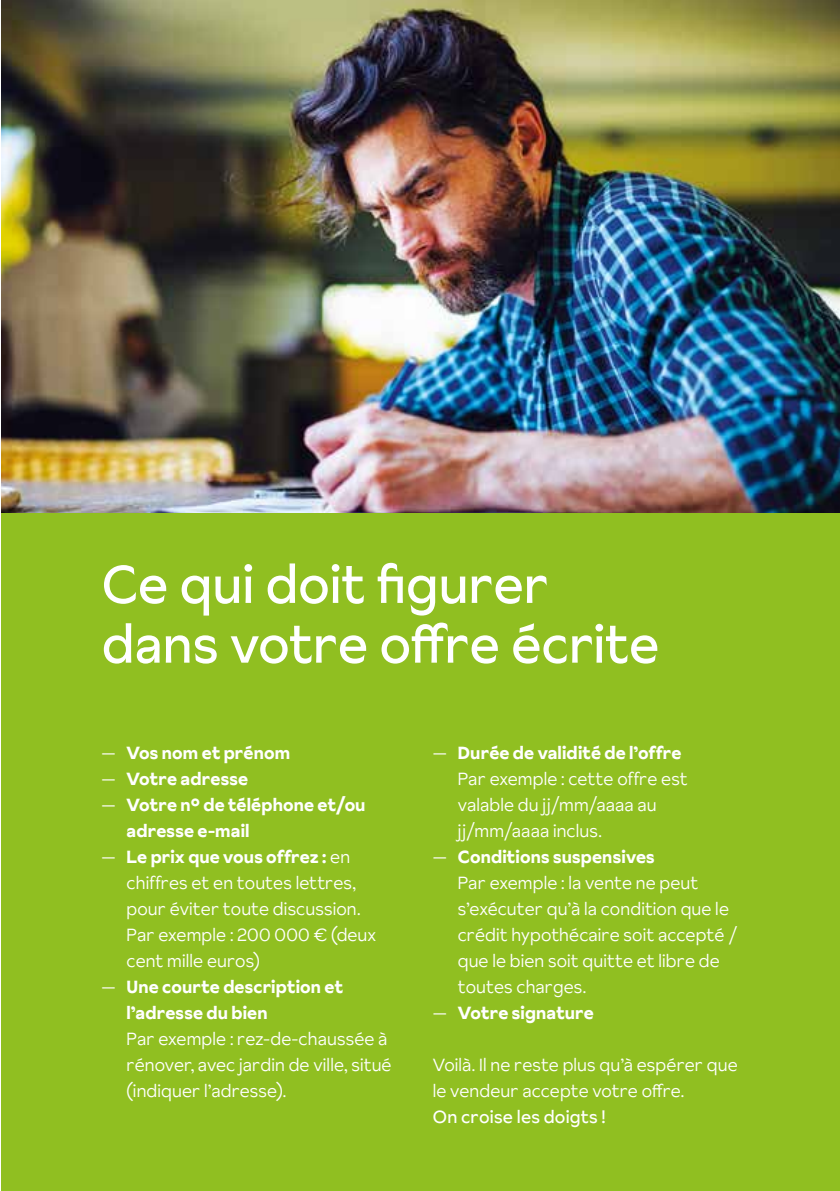
<style>
.page{position:relative;width:840px;height:1191px;background:#fff}
.page>*{position:absolute;margin:0;border:0;box-sizing:border-box;transform-origin:0 0}
.t1{font:52.8px/59.8px "Crelan Sunset";letter-spacing:-.005em;color:#fff}
.t2{font:300 17.6px/26px "Crelan Sunset";letter-spacing:.005em;color:#fff}
.t3{font:700 17.6px/26px "Crelan Sunset";letter-spacing:.01em;color:#fff}
.t4{font:17.6px "Crelan Sunset";letter-spacing:.01em;color:#fff}
.s1{font-weight:300}
.s2{font-weight:700}
</style>
<div class="page">
<div style="left:1px;top:484px;width:838px;height:707px;background:#90bf21"></div>
<img style="left:1px;top:0;width:838px;height:512px">
<h1 class="t1" style="left:102px;top:554px;width:559px">Ce qui doit figurer dans votre offre écrite</h1>
<p class="t3" style="left:102px;top:739px;width:190px"><span class="s1">—</span> Vos nom et prénom</p>
<p class="t3" style="left:102px;top:765px;width:148px"><span class="s1">—</span> Votre adresse</p>
<p class="t3" style="left:126px;top:791px;width:240px;text-indent:-25px"><span class="s1">—</span> Votre n° de téléphone et/ou adresse e-mail</p>
<p class="t2" style="left:126px;top:843px;width:251px;text-indent:-25px">— <span class="s2">Le prix que vous offrez :</span> en chiffres et en toutes lettres, pour éviter toute discussion.<br>Par exemple : 200 000 € (deux cent mille euros)</p>
<p class="t3" style="left:126px;top:973px;width:218px;text-indent:-25px"><span class="s1">—</span> Une courte description et l’adresse du bien</p>
<p class="t2" style="left:126px;top:1025px;width:266px">Par exemple : rez-de-chaussée à rénover, avec jardin de ville, situé (indiquer l’adresse).</p>
<p class="t2" style="left:457px;top:739px;width:231px;text-indent:-25px">— <span class="s2">Durée de validité de l’offre<br></span>Par exemple : cette offre est valable du jj/mm/aaaa au jj/mm/aaaa inclus.</p>
<p class="t2" style="left:457px;top:844px;width:281px;text-indent:-25px">— <span class="s2">Conditions suspensives<br></span>Par exemple : la vente ne peut s’exécuter qu’à la condition que le crédit hypothécaire soit accepté / que le bien soit quitte et libre de toutes charges.</p>
<p class="t3" style="left:432px;top:1000px;width:162px"><span class="s1">—</span> Votre signature</p>
<p class="t2" style="left:432px;top:1052px;width:306px">Voilà. Il ne reste plus qu’à espérer que le vendeur accepte votre offre.</p>
<p class="t4" style="left:432px;top:1105px;width:174px">On croise les doigts !</p>
</div>
